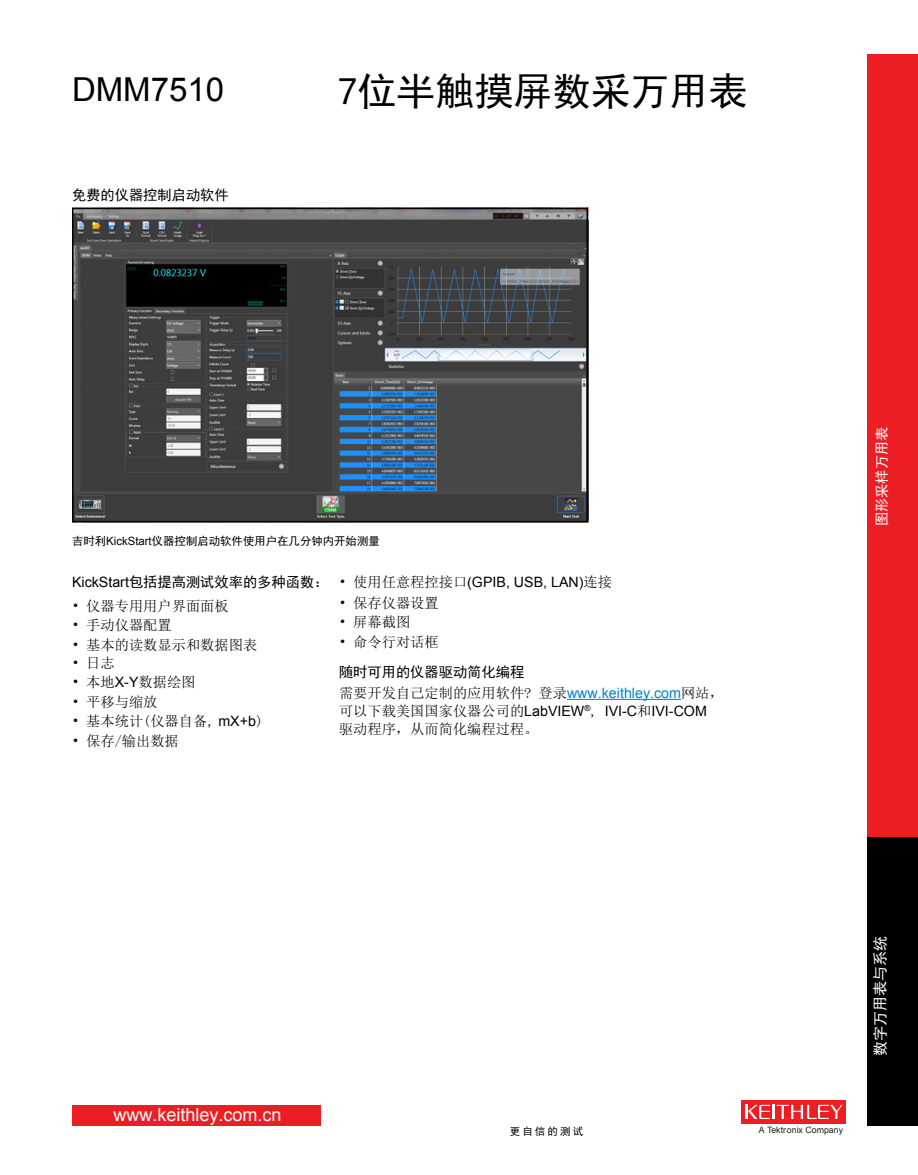
<style>
.page{position:relative;width:918px;height:1175px;background:#fff}
.page>*{position:absolute;margin:0;border:0;box-sizing:border-box;transform-origin:0 0}
.t1{font:39px "Sim Hei";color:#000}
.t2{font:33px "Arial";color:#000}
.t3{font:18px "Arial";color:#fff}
.t4{font:15px "Sim Hei";color:#fff}
.t5{font:14.25px "Sim Sun";color:#000}
.t6{font:14.25px "Arial";color:#000}
.t7{font:14.25px "Sim Hei";color:#000}
.t8{font:14.1px "Sim Hei";color:#fff}
.t9{font:11.4px "Sim Hei";color:#000}
.t10{font:10.5px "Sim Hei";letter-spacing:.2em;color:#000}
.t11{font:8.85px "Arial";color:#182321}
.s1{font-family:"Arial"}
.s2{font-family:"Garamond IT Cby BT";font-stretch:condensed}
.s3{font-family:"Sim Sun"}
.s4{font-family:"Arial";color:#0082ca}
</style>
<div class="page">
<div style="left:867px;top:54px;width:51px;height:783px;background:#ed1d24"></div>
<div style="left:867px;top:837px;width:51px;height:288px;background:#000"></div>
<div style="left:72px;top:1104px;width:249px;height:21px;background:#ed1d24"></div>
<div style="left:741px;top:1100px;width:105px;height:23px;background:#ed1d24"></div>
<hr style="left:772px;top:1104px;width:3px;height:15px;background:#fff">
<svg style="left:746px;top:1104px;width:24px;height:15px"></svg>
<svg style="left:777px;top:1104px;width:65px;height:15px"></svg>
<img style="left:75px;top:211px;width:510px;height:308px">
<div style="left:72px;top:208px;width:516px;height:314px;border:2px solid #000"></div>
<hr style="left:567px;top:699px;width:114px;height:1px;background:#0082ca">
<h2 class="t2" style="left:72px;top:68px;width:154px">DMM7510</h2>
<h1 class="t1" style="left:338px;top:72px;width:411px">7位半触摸屏数采万用表</h1>
<p class="t7" style="left:72px;top:188px;width:158px">免费的仪器控制启动软件</p>
<p class="t9" style="left:72px;top:535px;width:309px">吉时利<span class="s1">KickStart</span>仪器控制启动软件使用户在几分钟内开始测量</p>
<p class="t7" style="left:72px;top:574px;width:258px"><span class="s1">KickStart</span>包括提高测试效率的多种函数：</p>
<p class="t5" style="left:72px;top:598px;width:158px"><span class="s2">•</span> 仪器专用用户界面面板</p>
<p class="t5" style="left:72px;top:618px;width:101px"><span class="s2">•</span> 手动仪器配置</p>
<p class="t5" style="left:72px;top:637px;width:187px"><span class="s2">•</span> 基本的读数显示和数据图表</p>
<p class="t5" style="left:72px;top:655px;width:44px"><span class="s2">•</span> 日志</p>
<p class="t5" style="left:72px;top:675px;width:125px"><span class="s2">•</span> 本地<span class="s1">X-Y</span>数据绘图</p>
<p class="t5" style="left:72px;top:694px;width:87px"><span class="s2">•</span> 平移与缩放</p>
<p class="t5" style="left:72px;top:714px;width:193px"><span class="s2">•</span> 基本统计(仪器自备, <span class="s1">mX+b</span>)</p>
<p class="t5" style="left:72px;top:733px;width:108px"><span class="s2">•</span> 保存/输出数据</p>
<p class="t6" style="left:339px;top:572px;width:275px"><span class="s2">•</span> <span class="s3">使用任意程控接口</span>(GPIB, USB, LAN)<span class="s3">连接</span></p>
<p class="t5" style="left:339px;top:595px;width:101px"><span class="s2">•</span> 保存仪器设置</p>
<p class="t5" style="left:339px;top:615px;width:73px"><span class="s2">•</span> 屏幕截图</p>
<p class="t5" style="left:339px;top:634px;width:101px"><span class="s2">•</span> 命令行对话框</p>
<p class="t7" style="left:339px;top:664px;width:187px">随时可用的仪器驱动简化编程</p>
<p class="t5" style="left:339px;top:685px;width:386px">需要开发自己定制的应用软件? 登录<span class="s4">www.keithley.com</span>网站，</p>
<p class="t6" style="left:339px;top:701px;width:369px"><span class="s3">可以下载美国国家仪器公司的</span>LabVIEW<sup>®</sup><span class="s3">,</span> IVI-C<span class="s3">和</span>IVI-COM</p>
<p class="t5" style="left:339px;top:721px;width:201px">驱动程序，从而简化编程过程。</p>
<p class="t8" style="left:875px;top:526px;width:101px;rotate:-90deg">图形采样万用表</p>
<p class="t3" style="left:113px;top:1103px;width:170px">www.keithley.com.cn</p>
<p class="t10" style="left:510px;top:1126px;width:75px">更自信的测试</p>
<p class="t11" style="left:759px;top:1123px;width:86px">A Tektronix Company</p>
<p class="t4" style="left:873px;top:1055px;width:121px;rotate:-90deg">数字万用表与系统</p>
</div>
